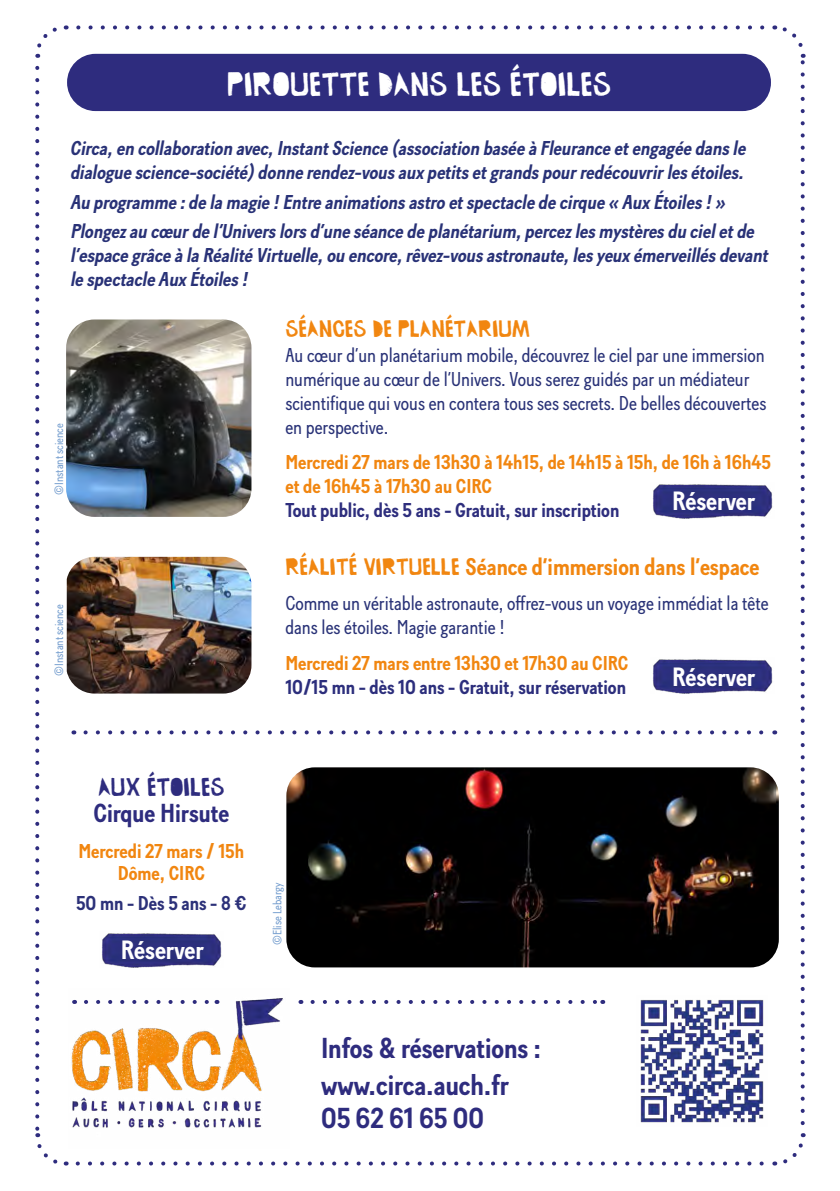
<style>
.page{position:relative;width:840px;height:1191px;background:#fff}
.page>*{position:absolute;margin:0;border:0;box-sizing:border-box;transform-origin:0 0}
.t1{font:34px "CIR Ca TAMPONA";color:#fff}
.t2{font:700 28.8px/36.4px "Baton";color:#2e2c7e}
.t3{font:700 26.4px "Baton";color:#fff}
.t4{font:700 26px "Baton";color:#2e2c7e}
.t5{font:26px "CIR Ca TAMPONA";color:#2e2c7e}
.t6{font:700 24px "Baton";color:#f18610}
.t7{font:24px "CIR Ca TAMPONA";color:#f18610}
.t8{font:italic 700 20px/24px "Baton";color:#293277}
.t9{font:20px/24px "Baton";color:#293277}
.t10{font:700 20px/24px "Baton";color:#f18610}
.t11{font:700 20px "Baton";color:#2e2e7d}
.t12{font:700 20px "Baton";color:#2c2e7c}
.t13{font:700 20px "Baton";color:#2c3179}
.t14{font:12px "Baton";color:#749dce}
.s1{font-family:"CIR Ca TAMPONA";font-weight:400}
</style>
<div class="page">
<svg style="left:78px;top:1161px;width:686px;height:4px"></svg>
<svg style="left:35px;top:27px;width:22px;height:31px"></svg>
<svg style="left:35px;top:68px;width:32px;height:1098px"></svg>
<svg style="left:773px;top:1133px;width:33px;height:33px"></svg>
<svg style="left:66px;top:25px;width:695px;height:4px"></svg>
<img style="left:653px;top:484px;width:120px;height:34px">
<img style="left:653px;top:659px;width:120px;height:34px">
<img style="left:102px;top:933px;width:120px;height:34px">
<div style="left:67px;top:54px;width:703px;height:57px;background:#2e2c7e;border-radius:28px"></div>
<svg style="left:312px;top:1000px;width:284px;height:4px"></svg>
<svg style="left:85px;top:730px;width:679px;height:4px"></svg>
<svg style="left:773px;top:25px;width:32px;height:1098px"></svg>
<img style="left:71px;top:998px;width:213px;height:130px">
<img style="left:640px;top:999px;width:124px;height:124px">
<img style="left:286px;top:767px;width:492px;height:200px">
<img style="left:67px;top:557px;width:184px;height:136px">
<img style="left:66px;top:319px;width:185px;height:198px">
<h1 class="t1" style="left:227px;top:62px;width:385px">PIROUETTE DANS LES ÉTOILES</h1>
<p class="t8" style="left:70px;top:136px;width:680px">Circa,en collaboration avec,InstantScience (association basée à Fleurance etengagée dansle dialogue science-société)donne rendez-vousaux petitsetgrandspourredécouvrirlesétoiles.</p>
<p class="t8" style="left:70px;top:187px;width:689px;line-height:29.6px">Au programme :de la magie !Entre animationsastro etspectacle de cirque « Aux Étoiles!»<br>Plongezau cœurde l’Universlorsd’une séance de planétarium,percezlesmystèresdu cieletde</p>
<p class="t8" style="left:70px;top:244px;width:703px">l’espace grâce à la Réalité Virtuelle,ou encore,rêvez-vousastronaute,lesyeux émerveillésdevant le spectacle Aux Étoiles!</p>
<p class="t14" style="left:52px;top:494px;width:72px;rotate:-90deg">©Instant science</p>
<p class="t14" style="left:52px;top:675px;width:72px;rotate:-90deg">©Instant science</p>
<p class="t7" style="left:285px;top:314px;width:246px">SÉANCES DE PLANÉTARIUM</p>
<p class="t9" style="left:285px;top:342px;width:482px">Au cœur d’un planétarium mobile, découvrez le ciel par une immersion numérique au cœur de l’Univers. Vous serez guidés par un médiateur scientifique qui vous en contera tous ses secrets. De belles découvertes en perspective.</p>
<p class="t10" style="left:285px;top:450px;width:486px">Mercredi 27 mars de 13h30 à 14h15, de 14h15 à 15h, de 16h à 16h45 et de 16h45 à 17h30 au CIRC</p>
<p class="t11" style="left:285px;top:498px;width:335px">Tout public, dès 5 ans - Gratuit, sur inscription</p>
<p class="t6" style="left:285px;top:552px;width:475px"><span class="s1">RÉALITÉ VIRTUELLE</span> Séance d’immersion dans l’espace</p>
<p class="t9" style="left:285px;top:591px;width:484px">Comme un véritable astronaute, offrez-vous un voyage immédiat la tête dans les étoiles. Magie garantie !</p>
<p class="t10" style="left:285px;top:651px;width:344px">Mercredi 27 mars entre 13h30 et 17h30 au CIRC</p>
<p class="t12" style="left:285px;top:675px;width:342px">10/15 mn - dès 10 ans - Gratuit, sur réservation</p>
<h3 class="t3" style="left:671px;top:486px;width:85px">Réserver</h3>
<h3 class="t3" style="left:672px;top:661px;width:85px">Réserver</h3>
<h3 class="t5" style="left:98px;top:770px;width:128px">AUX ÉTOILES</h3>
<h3 class="t4" style="left:93px;top:798px;width:137px">Cirque Hirsute</h3>
<p class="t10" style="left:78px;top:840px;width:167px;line-height:22px;text-align:center">Mercredi 27 mars / 15h<br>Dôme, CIRC</p>
<p class="t13" style="left:76px;top:891px;width:172px">50 mn - Dès 5 ans - 8 €</p>
<h3 class="t3" style="left:121px;top:934px;width:85px">Réserver</h3>
<p class="t14" style="left:270px;top:945px;width:64px;rotate:-90deg">©Elise Lebargy</p>
<h2 class="t2" style="left:321px;top:1030px;width:221px">Infos &amp; réservations : www.circa.auch.fr</h2>
<h2 class="t2" style="left:321px;top:1100px;width:164px">05 62 61 65 00</h2>
</div>
